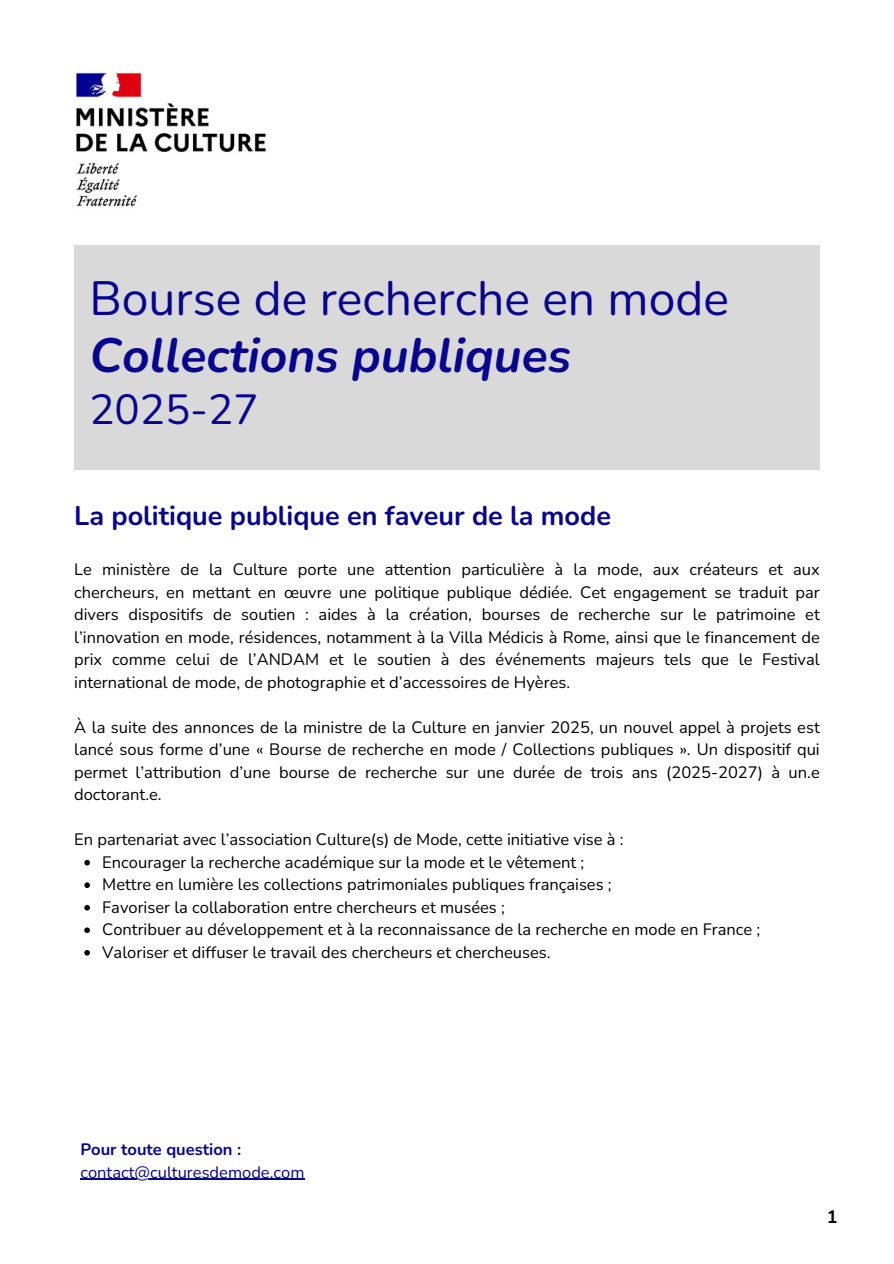
<style>
.page{position:relative;width:894px;height:1264px;background:#fff}
.page>*{position:absolute;margin:0;border:0;box-sizing:border-box;transform-origin:0 0}
.t1{font:48px "Nunito";color:#07048f}
.t2{font:italic 700 48px "Nunito";color:#07048f}
.t3{font:42px "Nunito";color:#07048f}
.t4{font:700 27px "Nunito";color:#07048f}
.t5{font:700 18px "Nunito";color:#000}
.t6{font:16.5px/22.5px "Nunito";color:#000;text-align:justify}
.t7{font:16.5px "Nunito";color:#07048f}
.t8{font:700 16.5px "Nunito";color:#07048f}
</style>
<div class="page">
<img style="left:76px;top:72px;width:190px;height:135px">
<div style="left:74px;top:245px;width:745px;height:225px;background:#d9d9d9"></div>
<svg style="left:84px;top:859px;width:6px;height:6px"></svg>
<svg style="left:84px;top:882px;width:6px;height:6px"></svg>
<svg style="left:84px;top:904px;width:6px;height:6px"></svg>
<svg style="left:84px;top:927px;width:6px;height:6px"></svg>
<svg style="left:84px;top:950px;width:6px;height:5px"></svg>
<hr style="left:80px;top:1178px;width:224px;height:1px;background:#07048f">
<p class="t1" style="left:89px;top:267px;width:641px">Bourse de recherche en mode</p>
<p class="t2" style="left:89px;top:323px;width:483px">Collections publiques</p>
<p class="t3" style="left:89px;top:382px;width:171px">2025-27</p>
<h2 class="t4" style="left:74px;top:498px;width:538px">La politique publique en faveur de la mode</h2>
<h1 class="t6" style="left:74px;top:558px;width:746px">Le ministère de la Culture porte une attention particulière à la mode, aux créateurs et aux chercheurs, en mettant en œuvre une politique publique dédiée. Cet engagement se traduit par divers dispositifs de soutien : aides à la création, bourses de recherche sur le patrimoine et l’innovation en mode, résidences, notamment à la Villa Médicis à Rome, ainsi que le financement de prix comme celui de l’ANDAM et le soutien à des événements majeurs tels que le Festival international de mode, de photographie et d’accessoires de Hyères.</h1>
<h3 class="t6" style="left:74px;top:716px;width:746px">À la suite des annonces de la ministre de la Culture en janvier 2025, un nouvel appel à projets est lancé sous forme d’une « Bourse de recherche en mode / Collections publiques ». Un dispositif qui permet l’attribution d’une bourse de recherche sur une durée de trois ans (2025-2027) à un.e doctorant.e.</h3>
<h4 class="t6" style="left:74px;top:828px;width:551px">En partenariat avec l’association Culture(s) de Mode, cette initiative vise à :</h4>
<p class="t6" style="left:102px;top:851px;width:483px">Encourager la recherche académique sur la mode et le vêtement ;</p>
<p class="t6" style="left:102px;top:873px;width:511px">Mettre en lumière les collections patrimoniales publiques françaises ;</p>
<p class="t6" style="left:102px;top:896px;width:404px">Favoriser la collaboration entre chercheurs et musées ;</p>
<p class="t6" style="left:102px;top:918px;width:659px">Contribuer au développement et à la reconnaissance de la recherche en mode en France ;</p>
<p class="t6" style="left:102px;top:941px;width:449px">Valoriser et diffuser le travail des chercheurs et chercheuses.</p>
<p class="t8" style="left:80px;top:1138px;width:162px">Pour toute question :</p>
<p class="t7" style="left:80px;top:1160px;width:225px">contact@culturesdemode.com</p>
<p class="t5" style="left:826px;top:1204px;width:12px">1</p>
</div>
